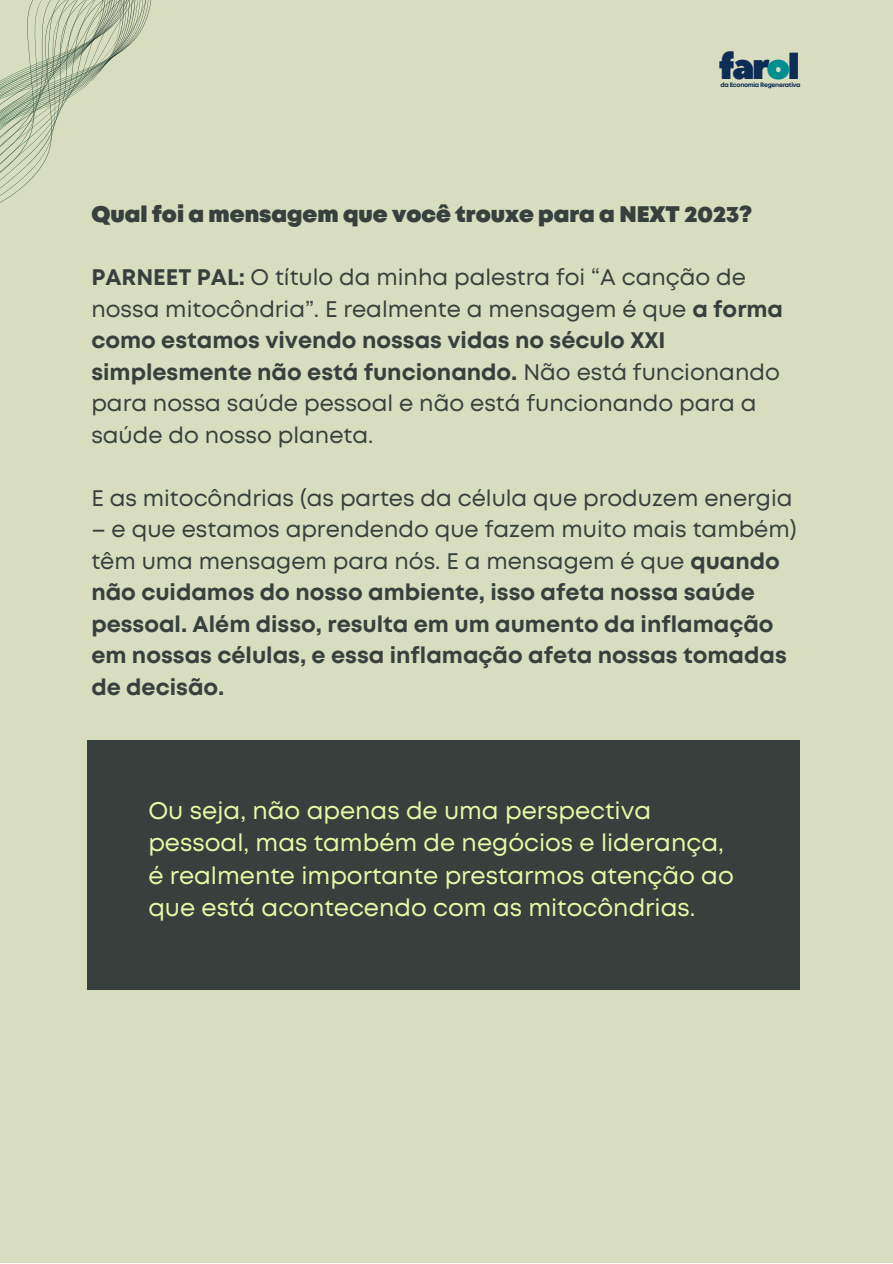
<style>
.page{position:relative;width:893px;height:1264px;background:#fff}
.page>*{position:absolute;margin:0;border:0;box-sizing:border-box;transform-origin:0 0}
.t1{font:35.55px "Peace Sans";letter-spacing:-.07em;color:#0d2c56}
.t2{font:24px/32.5px "Mont";color:#e8f8a8}
.t3{font:22.5px/31.5px "Mont";color:#37403c}
.t4{font:700 22.5px/31.5px "Mont";color:#37403c}
.t5{font:900 22.5px "Mont";color:#37403c}
.t6{font:700 6.3px "Mont";letter-spacing:-.05em;color:#0d2c56}
.s1{color:#018e90}
.s2{font-weight:700}
.s3{font-weight:400}
</style>
<div class="page">
<div style="left:0;top:0;width:892px;height:1262px;background:#d8ddbf"></div>
<svg style="left:0;top:0;width:152px;height:203px"></svg>
<div style="left:87px;top:740px;width:712px;height:249px;background:#37403c"></div>
<p class="t1" style="left:718px;top:43px;width:83px">far<span class="s1">o</span>l</p>
<p class="t6" style="left:720px;top:82px;width:82px">da Economia Regenerativa</p>
<p class="t5" style="left:91px;top:206px;width:662px">Qual foi a mensagem que você trouxe para a NEXT 2023?</p>
<p class="t3" style="left:91px;top:263px;width:693px"><span class="s2">PARNEET PAL:</span> O título da minha palestra foi “A canção de nossa mitocôndria”. E realmente a mensagem é que <span class="s2">a forma como estamos vivendo nossas vidas no século XXI simplesmente não está funcionando.</span> Não está funcionando para nossa saúde pessoal e não está funcionando para a saúde do nosso planeta.</p>
<p class="t3" style="left:91px;top:484px;width:702px">E as mitocôndrias (as partes da célula que produzem energia</p>
<p class="t4" style="left:91px;top:515px;width:706px"><span class="s3">– e que estamos aprendendo que fazem muito mais também) têm uma mensagem para nós. E a mensagem é que</span> quando não cuidamos do nosso ambiente, isso afeta nossa saúde pessoal. Além disso, resulta em um aumento da inflamação em nossas células, e essa inflamação afeta nossas tomadas de decisão.</p>
<p class="t2" style="left:148px;top:795px;width:587px">Ou seja, não apenas de uma perspectiva pessoal, mas também de negócios e liderança, é realmente importante prestarmos atenção ao que está acontecendo com as mitocôndrias.</p>
</div>
